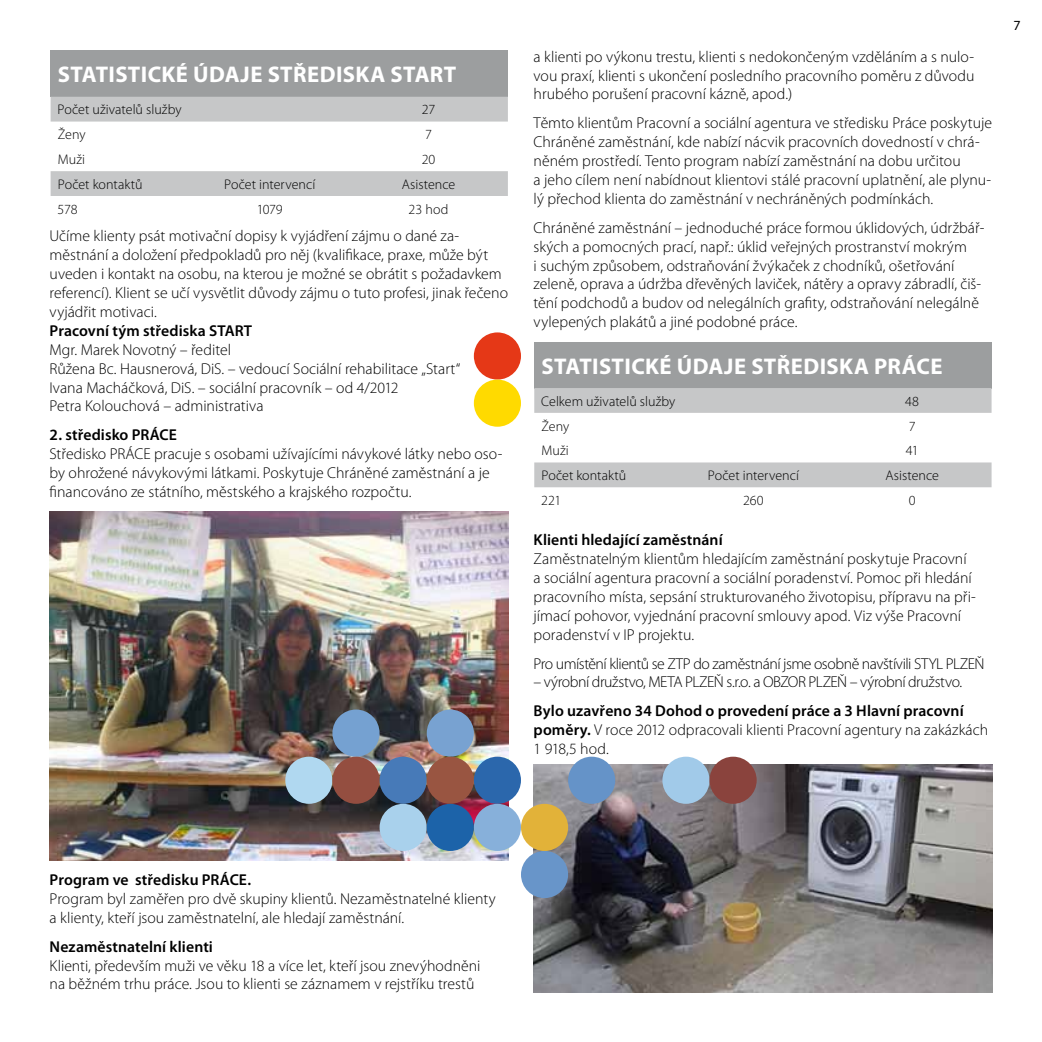
<style>
.page{position:relative;width:1042px;height:1042px;background:#fff}
.page>*{position:absolute;margin:0;border:0;box-sizing:border-box;transform-origin:0 0}
.t1{font:700 22.75px "Myriad Pro";letter-spacing:.015em;color:#fff}
.t2{font:300 15.75px/18.9px "Myriad Pro";color:#000}
.t3{font:600 15.75px "Myriad Pro";letter-spacing:.005em;color:#000}
.t4{font:300 15.75px "Myriad Pro";letter-spacing:-.03em;color:#000}
.t5{font:300 15.75px "Myriad Pro";letter-spacing:-.025em;color:#000}
.t6{font:300 14px "Myriad Pro";letter-spacing:.005em;color:#000}
.t7{font:14px "Myriad Pro";color:#000}
.s1{font-weight:600}
</style>
<div class="page">
<img style="left:49px;top:511px;width:459px;height:350px">
<img style="left:533px;top:764px;width:459px;height:228px">
<div style="left:474px;top:332px;width:47px;height:47px;background:#e53817;border-radius:50%"></div>
<div style="left:474px;top:379px;width:47px;height:48px;background:#ffda00;border-radius:50%"></div>
<div style="left:285px;top:756px;width:47px;height:48px;background:#b0d8f0;border-radius:50%"></div>
<div style="left:332px;top:709px;width:47px;height:47px;background:#75a1d1;border-radius:50%"></div>
<div style="left:332px;top:756px;width:47px;height:48px;background:#944e40;border-radius:50%"></div>
<div style="left:379px;top:756px;width:48px;height:48px;background:#477ab8;border-radius:50%"></div>
<div style="left:379px;top:804px;width:48px;height:47px;background:#a9d1ec;border-radius:50%"></div>
<div style="left:427px;top:709px;width:47px;height:47px;background:#78a2d1;border-radius:50%"></div>
<div style="left:427px;top:756px;width:47px;height:48px;background:#995541;border-radius:50%"></div>
<div style="left:427px;top:804px;width:47px;height:47px;background:#1c63a9;border-radius:50%"></div>
<div style="left:474px;top:756px;width:47px;height:48px;background:#2b67ac;border-radius:50%"></div>
<div style="left:474px;top:804px;width:47px;height:47px;background:#87b0da;border-radius:50%"></div>
<div style="left:521px;top:804px;width:47px;height:47px;background:#e2b239;border-radius:50%"></div>
<div style="left:521px;top:851px;width:47px;height:47px;background:#6895c9;border-radius:50%"></div>
<div style="left:568px;top:756px;width:47px;height:48px;background:#6593c8;border-radius:50%"></div>
<div style="left:662px;top:756px;width:47px;height:48px;background:#a1cae9;border-radius:50%"></div>
<div style="left:709px;top:756px;width:47px;height:48px;background:#8a433d;border-radius:50%"></div>
<div style="left:51px;top:51px;width:457px;height:46px;background:#9c9e9f"></div>
<div style="left:51px;top:97px;width:457px;height:25px;background:#c6c7c8"></div>
<div style="left:51px;top:171px;width:457px;height:25px;background:#c6c7c8"></div>
<div style="left:534px;top:342px;width:457px;height:46px;background:#9c9e9f"></div>
<div style="left:534px;top:388px;width:457px;height:25px;background:#c6c7c8"></div>
<div style="left:534px;top:462px;width:457px;height:25px;background:#c6c7c8"></div>
<h1 class="t1" style="left:58px;top:60px;width:104px">STATISTICKÉ</h1>
<h1 class="t1" style="left:193px;top:60px;width:165px">ÚDAJE STŘEDISKA</h1>
<h1 class="t1" style="left:391px;top:60px;width:67px">START</h1>
<p class="t6" style="left:58px;top:101px;width:125px">Počet uživatelů služby</p>
<p class="t6" style="left:422px;top:101px;width:15px">27</p>
<p class="t6" style="left:58px;top:126px;width:29px">ženy</p>
<p class="t6" style="left:425px;top:126px;width:8px">7</p>
<p class="t6" style="left:58px;top:151px;width:29px">muži</p>
<p class="t6" style="left:422px;top:151px;width:15px">20</p>
<p class="t6" style="left:58px;top:176px;width:86px">počet kontaktů</p>
<p class="t6" style="left:224px;top:176px;width:93px">počet intervencí</p>
<p class="t6" style="left:402px;top:176px;width:55px">asistence</p>
<p class="t6" style="left:58px;top:201px;width:22px">578</p>
<p class="t6" style="left:257px;top:201px;width:28px">1079</p>
<p class="t6" style="left:409px;top:201px;width:41px">23 hod</p>
<p class="t2" style="left:50px;top:226px;width:460px">Učíme klienty psát motivační dopisy k vyjádření zájmu o dané za&shy;městnání a doložení předpokladů pro něj (kvalifikace, praxe, může být uveden i kontakt na osobu, na kterou je možné se obrátit s požadavkem referencí). Klient se učí vysvětlit důvody zájmu o tuto profesi, jinak řečeno vyjádřit motivaci.</p>
<p class="t3" style="left:50px;top:320px;width:204px">Pracovní tým střediska START</p>
<p class="t2" style="left:50px;top:340px;width:412px">Mgr. Marek Novotný – ředitel<br>Růžena Bc. Hausnerová, DiS. – vedoucí Sociální rehabilitace „Start“ Ivana Macháčková, DiS. – sociální pracovník – od 4/2012<br>Petra Kolouchová – administrativa</p>
<p class="t3" style="left:50px;top:425px;width:129px">2. středisko PRÁCE</p>
<p class="t2" style="left:50px;top:444px;width:454px">Středisko PRÁCE pracuje s osobami užívajícími návykové látky nebo oso&shy;by ohrožené návykovými látkami. Poskytuje Chráněné zaměstnání a je financováno ze státního, městského a krajského rozpočtu.</p>
<p class="t2" style="left:533px;top:47px;width:442px;text-align:justify">a klienti po výkonu trestu, klienti s nedokončeným vzděláním a s nulo&shy;vou praxí, klienti s ukončení posledního pracovního poměru z důvodu hrubého porušení pracovní kázně, apod.)</p>
<p class="t2" style="left:533px;top:113px;width:460px">Těmto klientům Pracovní a sociální agentura ve středisku Práce poskytuje Chráněné zaměstnání, kde nabízí nácvik pracovních dovedností v chrá&shy;něném prostředí. Tento program nabízí zaměstnání na dobu určitou<br>a jeho cílem není nabídnout klientovi stálé pracovní uplatnění, ale plynu&shy;lý přechod klienta do zaměstnání v nechráněných podmínkách.</p>
<p class="t2" style="left:533px;top:218px;width:452px">Chráněné zaměstnání – jednoduché práce formou úklidových, údržbář&shy;ských a pomocných prací, např.: úklid veřejných prostranství mokrým<br>i suchým způsobem, odstraňování žvýkaček z chodníků, ošetřování zeleně, oprava a údržba dřevěných laviček, nátěry a opravy zábradlí, čiš&shy;tění podchodů a budov od nelegálních grafity, odstraňování nelegálně vylepených plakátů a jiné podobné práce.</p>
<h1 class="t1" style="left:541px;top:351px;width:104px">STATISTICKÉ</h1>
<h1 class="t1" style="left:677px;top:351px;width:165px">ÚDAJE STŘEDISKA</h1>
<h1 class="t1" style="left:874px;top:351px;width:67px">PRÁCE</h1>
<p class="t6" style="left:541px;top:393px;width:136px">Celkem uživatelů služby</p>
<p class="t6" style="left:905px;top:393px;width:15px">48</p>
<p class="t6" style="left:541px;top:417px;width:29px">ženy</p>
<p class="t6" style="left:909px;top:417px;width:8px">7</p>
<p class="t6" style="left:541px;top:442px;width:29px">muži</p>
<p class="t6" style="left:906px;top:442px;width:14px">41</p>
<p class="t6" style="left:541px;top:467px;width:86px">počet kontaktů</p>
<p class="t6" style="left:708px;top:467px;width:93px">počet intervencí</p>
<p class="t6" style="left:885px;top:467px;width:55px">asistence</p>
<p class="t6" style="left:541px;top:492px;width:21px">221</p>
<p class="t6" style="left:743px;top:492px;width:22px">260</p>
<p class="t6" style="left:909px;top:492px;width:8px">0</p>
<p class="t3" style="left:533px;top:530px;width:191px">Klienti hledající zaměstnání</p>
<p class="t2" style="left:533px;top:549px;width:444px">Zaměstnatelným klientům hledajícím zaměstnání poskytuje Pracovní a sociální agentura pracovní a sociální poradenství. Pomoc při hledání pracovního místa, sepsání strukturovaného životopisu, přípravu na při&shy;jímací pohovor, vyjednání pracovní smlouvy apod. Viz výše Pracovní poradenství v IP projektu.</p>
<p class="t4" style="left:533px;top:654px;width:452px">Pro umístění klientů se ZTP do zaměstnání jsme osobně navštívili STYL PLZEŇ</p>
<p class="t5" style="left:533px;top:673px;width:430px">– výrobní družstvo, META PLZEŇ s.r.o. a OBZOR PLZEŇ – výrobní družstvo.</p>
<p class="t2" style="left:533px;top:701px;width:456px"><span class="s1">Bylo uzavřeno 34 Dohod o provedení práce a 3 Hlavní pracovní poměry.</span> V roce 2012 odpracovali klienti Pracovní agentury na zakázkách<br>1 918,5 hod.</p>
<p class="t7" style="left:1013px;top:17px;width:9px">7</p>
<p class="t3" style="left:50px;top:869px;width:203px">Program ve středisku PRÁCE.</p>
<p class="t2" style="left:50px;top:889px;width:447px">Program byl zaměřen pro dvě skupiny klientů. Nezaměstnatelné klienty a klienty, kteří jsou zaměstnatelní, ale hledají zaměstnání.</p>
<p class="t3" style="left:50px;top:936px;width:165px">Nezaměstnatelní klienti</p>
<p class="t2" style="left:50px;top:955px;width:432px">Klienti, především muži ve věku 18 a více let, kteří jsou znevýhodněni na běžném trhu práce. Jsou to klienti se záznamem v rejstříku trestů</p>
</div>
